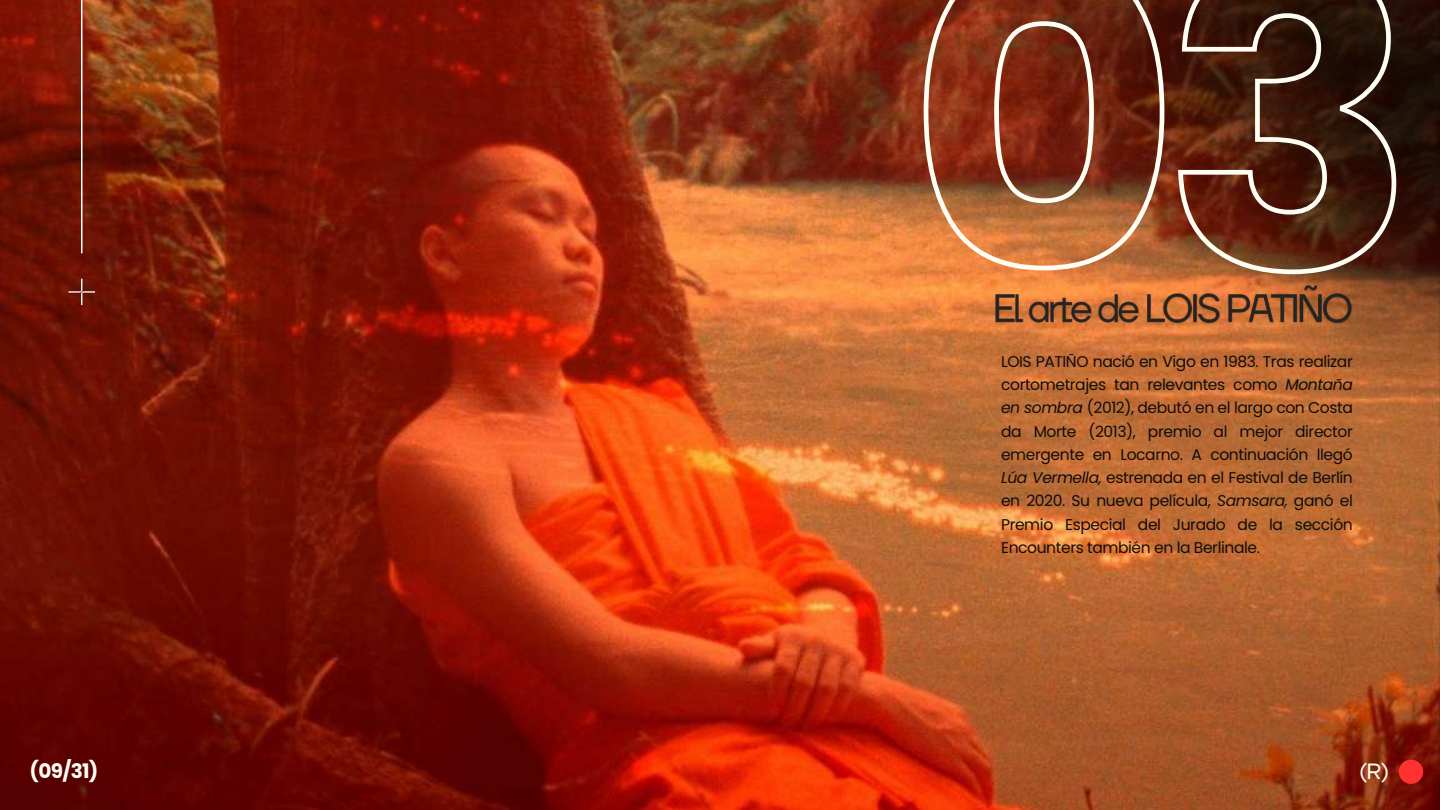
<style>
.page{position:relative;width:1440px;height:810px;background:#fff}
.page>*{position:absolute;margin:0;border:0;box-sizing:border-box;transform-origin:0 0}
.t1{font:22px "TT Firs Neue";color:#fffef4}
.t2{font:700 20px "Poppins";color:#fffef4}
.t3{font:15.5px/23.2px "Poppins";letter-spacing:-.025em;color:#0e0e0e;text-align:justify}
.s1{font-style:italic}
</style>
<div class="page">
<img style="left:0;top:0;width:1440px;height:810px">
<img style="left:882px;top:0;width:558px;height:525px">
<svg style="left:921px;top:0;width:478px;height:277px;background:#763e27"></svg>
<img style="left:991px;top:282px;width:365px;height:53px">
<div style="left:1399px;top:760px;width:24px;height:24px;background:#ff3131;border-radius:50%"></div>
<hr style="left:81px;top:0;width:1px;height:253px;background:#fff">
<svg style="left:68px;top:279px;width:27px;height:26px"></svg>
<p class="t3" style="left:1001px;top:350px;width:353px">LOIS PATIÑO nació en Vigo en 1983. Tras realizar cortometrajes tan relevantes como <span class="s1">Montaña en sombra</span> (2012), debutó en el largo con Costa da Morte (2013), premio al mejor director emergente en Locarno. A continuación llegó <span class="s1">Lúa Vermella,</span> estrenada en el Festival de Berlín en 2020. Su nueva película, <span class="s1">Samsara,</span> ganó el Premio Especial del Jurado de la sección Encounters también en la Berlinale.</p>
<p class="t2" style="left:30px;top:757px;width:70px">(09/31)</p>
<h1 class="t1" style="left:1359px;top:759px;width:32px">(R)</h1>
</div>
